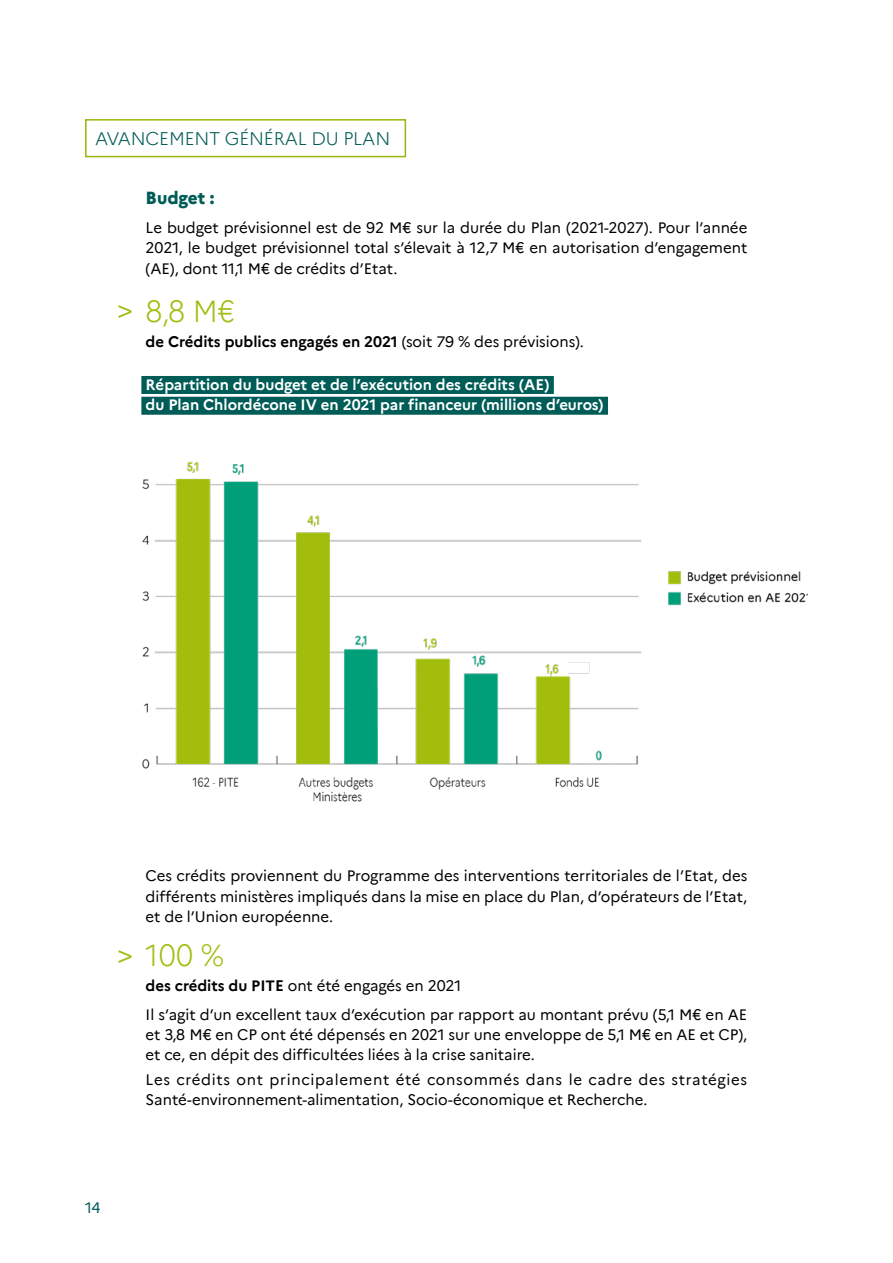
<style>
.page{position:relative;width:893px;height:1263px;background:#fff}
.page>*{position:absolute;margin:0;border:0;box-sizing:border-box;transform-origin:0 0}
.t1{font:300 30px "Marianne";color:#a2bd12;scale:.95 1}
.t2{font:25.5px "Marianne";color:#a2bd12}
.t3{font:300 18px "Marianne";letter-spacing:-.01em;color:#005c57}
.t4{font:800 17.25px "Marianne";color:#005c57}
.t5{font:15px/20.2px "Marianne";color:#000}
.t6{font:700 15px/20.7px "Marianne";color:#fff}
.t7{font:700 15px "Marianne";color:#000}
.t8{font:15px "Marianne";color:#005c57}
.s1{font-weight:400}
.s2{font-weight:700}
</style>
<div class="page">
<div style="left:141px;top:376px;width:413px;height:18px;background:#005c57"></div>
<div style="left:141px;top:397px;width:467px;height:18px;background:#005c57"></div>
<img style="left:143px;top:461px;width:665px;height:341px">
<div style="left:85px;top:119px;width:321px;height:38px;border:2px solid #9cb40d"></div>
<p class="t3" style="left:95px;top:125px;width:297px">AVANCEMENT GÉNÉRAL DU PLAN</p>
<h2 class="t2" style="left:117px;top:289px;width:17px">&gt;</h2>
<p class="t4" style="left:146px;top:185px;width:70px">Budget :</p>
<p class="t5" style="left:146px;top:216px;width:603px;text-align:justify">Le budget prévisionnel est de 92 M€ sur la durée du Plan (2021-2027). Pour l’année 2021, le budget prévisionnel total s’élevait à 12,7 M€ en autorisation d’engagement (AE), dont 11,1 M€ de crédits d’Etat.</p>
<h1 class="t1" style="left:146px;top:289px;width:96px">8,8 M€</h1>
<p class="t7" style="left:146px;top:330px;width:440px">de Crédits publics engagés en 2021 <span class="s1">(soit 79 % des prévisions).</span></p>
<p class="t6" style="left:146px;top:373px;width:460px">Répartition du budget et de l’exécution des crédits (AE)<br>du Plan Chlordécone IV en 2021 par financeur (millions d’euros)</p>
<h2 class="t2" style="left:117px;top:934px;width:17px">&gt;</h2>
<p class="t5" style="left:146px;top:865px;width:603px;text-align:justify">Ces crédits proviennent du Programme des interventions territoriales de l’Etat, des différents ministères impliqués dans la mise en place du Plan, d’opérateurs de l’Etat, et de l’Union européenne.</p>
<h1 class="t1" style="left:146px;top:932px;width:84px">100 %</h1>
<p class="t5" style="left:146px;top:970px;width:603px;line-height:28.8px"><span class="s2">des crédits du PITE</span> ont été engagés en 2021<br>Il s’agit d’un excellent taux d’exécution par rapport au montant prévu (5,1 M€ en AE</p>
<p class="t5" style="left:146px;top:1023px;width:603px">et 3,8 M€ en CP ont été dépensés en 2021 sur une enveloppe de 5,1 M€ en AE et CP), et ce, en dépit des difficultées liées à la crise sanitaire.</p>
<p class="t5" style="left:146px;top:1068px;width:603px">Les crédits ont principalement été consommés dans le cadre des stratégies<br>Santé-environnement-alimentation, Socio-économique et Recherche.</p>
<p class="t8" style="left:85px;top:1196px;width:17px">14</p>
</div>
